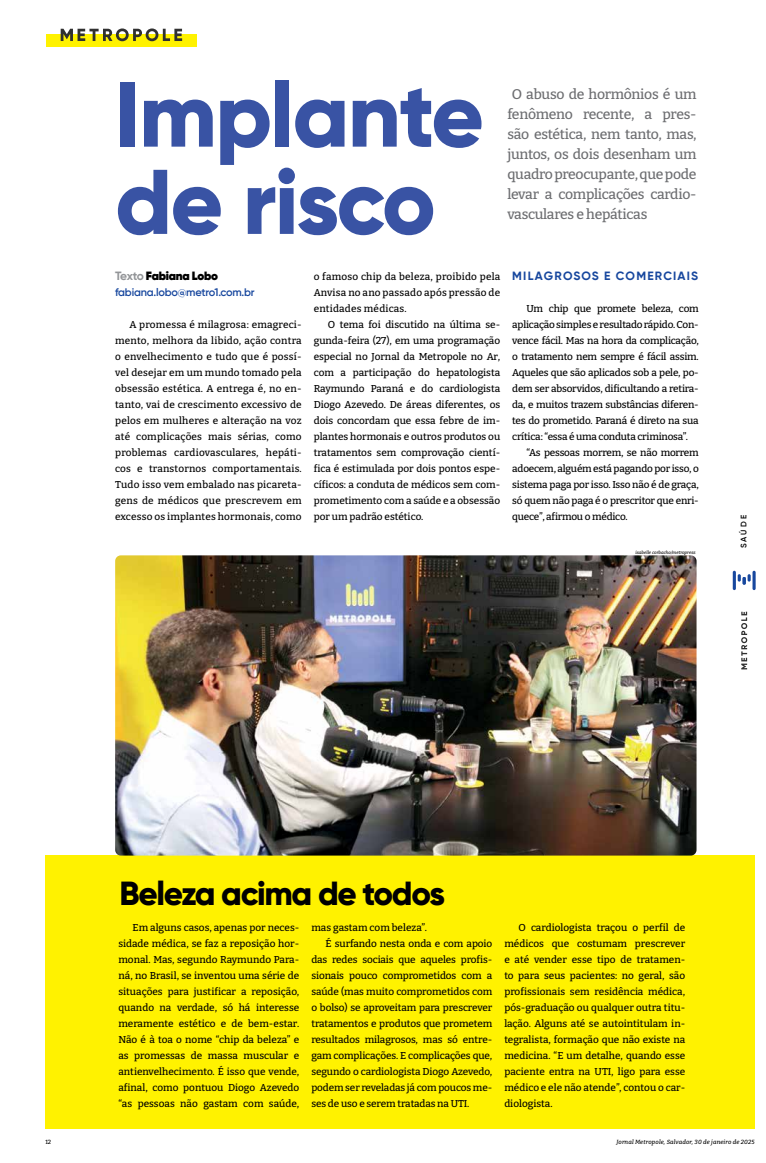
<style>
.page{position:relative;width:766px;height:1163px;background:#fff}
.page>*{position:absolute;margin:0;border:0;box-sizing:border-box;transform-origin:0 0}
.t1{font:800 91.5px/87.2px "Gilroy";letter-spacing:-.02em;color:#3953a4}
.t2{font:800 33.4px "Gilroy";letter-spacing:-.04em;color:#000}
.t3{font:500 14px/20px "Bitter";letter-spacing:-.02em;color:#6d6e71;text-align:justify}
.t4{font:700 12px "Gilroy";letter-spacing:.095em;color:#17479e}
.t5{font:800 12px "Gilroy";letter-spacing:-.02em;color:#000}
.t6{font:600 11px "Gilroy";letter-spacing:-.02em;color:#17479e}
.t7{font:500 10px/16px "Bitter";letter-spacing:-.01em;color:#000;text-align:justify}
.t8{font:600 8px "Gilroy";letter-spacing:.255em;color:#000}
.t9{font:italic 500 6px "Bitter";letter-spacing:.02em;color:#000}
.t10{font:500 6px "Bitter";color:#000}
.t11{font:italic 500 4.5px "Bitter";color:#000}
.s1{font-weight:700;color:#939598}
</style>
<div class="page">
<div style="left:46px;top:855px;width:708px;height:273px;background:#fff200"></div>
<div style="left:46px;top:35px;width:150px;height:12px;background:#fff200"></div>
<svg style="left:61px;top:28px;width:121px;height:13px"></svg>
<svg style="left:741px;top:611px;width:6px;height:58px"></svg>
<hr style="left:732px;top:570px;width:3px;height:20px;background:#17479e;border-radius:2px">
<hr style="left:752px;top:570px;width:3px;height:20px;background:#17479e;border-radius:2px">
<svg style="left:737px;top:574px;width:13px;height:10px"></svg>
<img style="left:115px;top:555px;width:581px;height:300px">
<h1 class="t1" style="left:115px;top:70px;width:370px">Implante de risco</h1>
<h3 class="t3" style="left:507px;top:83px;width:191px;text-indent:4px">O abuso de hormônios é um fenômeno recente, a pres&shy;são estética, nem tanto, mas, juntos, os dois desenham um quadro preocupante, que pode levar a complicações cardio&shy;vasculares e hepáticas</h3>
<p class="t5" style="left:115px;top:268px;width:104px"><span class="s1">Texto</span> Fabiana Lobo</p>
<p class="t6" style="left:115px;top:285px;width:141px">fabiana.lobo@metro1.com.br</p>
<p class="t7" style="left:115px;top:316px;width:188px;text-indent:14px">A promessa é milagrosa: emagreci&shy;mento, melhora da libido, ação contra o envelhecimento e tudo que é possí&shy;vel desejar em um mundo tomado pela obsessão estética. A entrega é, no en&shy;tanto, vai de crescimento excessivo de pelos em mulheres e alteração na voz até complicações mais sérias, como problemas cardiovasculares, hepáti&shy;cos e transtornos comportamentais.<br>Tudo isso vem embalado nas picareta&shy;gens de médicos que prescrevem em excesso os implantes hormonais, como</p>
<p class="t7" style="left:313px;top:268px;width:188px">o famoso chip da beleza, proibido pela Anvisa no ano passado após pressão de entidades médicas.</p>
<p class="t7" style="left:313px;top:316px;width:188px;text-indent:14px">O tema foi discutido na última se&shy;gunda-feira (27), em uma programação especial no Jornal da Metropole no Ar, com a participação do hepatologista Raymundo Paraná e do cardiologista Diogo Azevedo. De áreas diferentes, os dois concordam que essa febre de im&shy;plantes hormonais e outros produtos ou tratamentos sem comprovação cientí&shy;fica é estimulada por dois pontos espe&shy;cíficos: a conduta de médicos sem com&shy;prometimento com a saúde e a obsessão por um padrão estético.</p>
<p class="t4" style="left:512px;top:268px;width:187px">MILAGROSOS E COMERCIAIS</p>
<p class="t7" style="left:512px;top:300px;width:188px;text-indent:14px">Um chip que promete beleza, com aplicação simples e resultado rápido. Con&shy;vence fácil. Mas na hora da complicação, o tratamento nem sempre é fácil assim.<br>Aqueles que são aplicados sob a pele, po&shy;dem ser absorvidos, dificultando a retira&shy;da, e muitos trazem substâncias diferen&shy;tes do prometido. Paraná é direto na sua crítica: “essa é uma conduta criminosa”.</p>
<p class="t7" style="left:512px;top:444px;width:188px;text-indent:14px">“As pessoas morrem, se não morrem adoecem, alguém está pagando por isso, o sistema paga por isso. Isso não é de graça, só quem não paga é o prescritor que enri&shy;quece”, afirmou o médico.</p>
<p class="t11" style="left:635px;top:549px;width:62px">isabelle corbacho/metropress</p>
<p class="t8" style="left:738px;top:548px;width:35px;rotate:-90deg">SAÚDE</p>
<h2 class="t2" style="left:119px;top:871px;width:327px">Beleza acima de todos</h2>
<p class="t7" style="left:118px;top:919px;width:182px;text-indent:14px">Em alguns casos, apenas por neces&shy;sidade médica, se faz a reposição hor&shy;monal. Mas, segundo Raymundo Para&shy;ná, no Brasil, se inventou uma série de situações para justificar a reposição, quando na verdade, só há interesse meramente estético e de bem-estar.<br>Não é à toa o nome “chip da beleza” e as promessas de massa muscular e antienvelhecimento. É isso que vende, afinal, como pontuou Diogo Azevedo “as pessoas não gastam com saúde,</p>
<p class="t7" style="left:311px;top:919px;width:117px">mas gastam com beleza”.</p>
<p class="t7" style="left:325px;top:935px;width:168px">É surfando nesta onda e com apoio</p>
<p class="t7" style="left:311px;top:951px;width:182px">das redes sociais que aqueles profis-</p>
<p class="t7" style="left:311px;top:967px;width:182px">sionais pouco comprometidos com a</p>
<p class="t7" style="left:311px;top:983px;width:182px">saúde (mas muito comprometidos com</p>
<p class="t7" style="left:311px;top:999px;width:182px">o bolso) se aproveitam para prescrever</p>
<p class="t7" style="left:311px;top:1015px;width:182px">tratamentos e produtos que prometem</p>
<p class="t7" style="left:311px;top:1031px;width:182px">resultados milagrosos, mas só entre-</p>
<p class="t7" style="left:311px;top:1047px;width:182px">gam complicações. E complicações que,</p>
<p class="t7" style="left:311px;top:1063px;width:182px">segundo o cardiologista Diogo Azevedo,</p>
<p class="t7" style="left:311px;top:1079px;width:182px">podem ser reveladas já com poucos me-</p>
<p class="t7" style="left:311px;top:1095px;width:159px">ses de uso e serem tratadas na UTI.</p>
<p class="t7" style="left:504px;top:919px;width:182px;text-indent:14px">O cardiologista traçou o perfil de médicos que costumam prescrever e até vender esse tipo de tratamen&shy;to para seus pacientes: no geral, são profissionais sem residência médica, pós-graduação ou qualquer outra titu&shy;lação. Alguns até se autointitulam in&shy;tegralista, formação que não existe na medicina. “E um detalhe, quando esse paciente entra na UTI, ligo para esse médico e ele não atende”, contou o car&shy;diologista.</p>
<p class="t10" style="left:45px;top:1137px;width:7px">12</p>
<p class="t9" style="left:616px;top:1137px;width:140px">Jornal Metropole, Salvador, 30 de janeiro de 2025</p>
</div>
